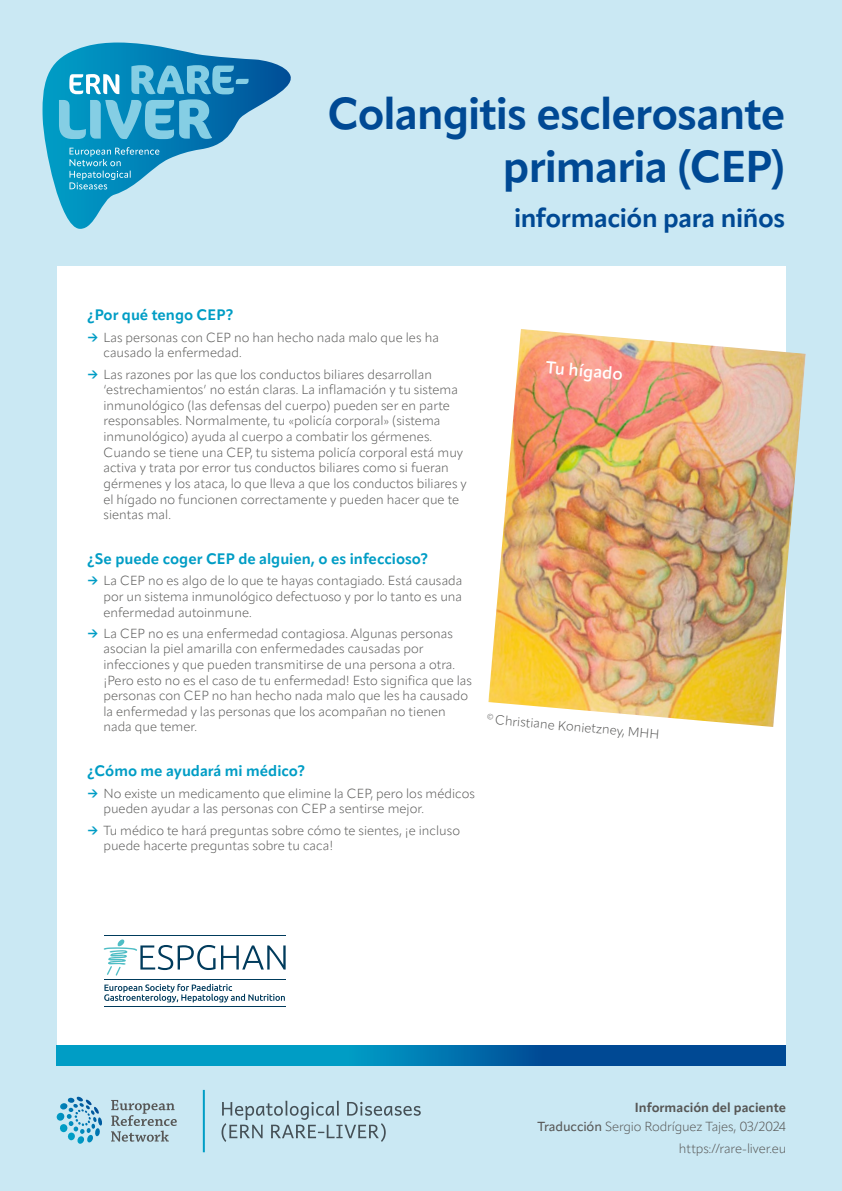
<style>
.page{position:relative;width:842px;height:1191px;background:#cae8f3}
.page>*{position:absolute;margin:0;border:0;box-sizing:border-box;transform-origin:0 0}
.t1{font:700 44px/52.8px "Apparat";letter-spacing:-.02em;color:#004994;text-align:right}
.t2{font:700 26px "Apparat";letter-spacing:-.015em;color:#004994}
.t3{font:600 17px "Apparat";color:#fff}
.t4{font:700 15px "Apparat";color:#009dc5}
.t5{font:300 13px/15.6px "Apparat";color:#575756}
.s1{font-weight:700;color:#009dc5}
.s2{font-weight:700}
.s3{font-weight:500}
</style>
<div class="page">
<div style="left:57px;top:266px;width:728px;height:793px;background:#fff"></div>
<svg style="left:57px;top:1046px;width:728px;height:19px;background:#0076ae"></svg>
<svg style="left:43px;top:43px;width:248px;height:186px"></svg>
<svg style="left:59px;top:65px;width:190px;height:74px;background:#40a3ca"></svg>
<svg style="left:70px;top:147px;width:89px;height:42px;background:#34a3ca"></svg>
<img style="left:221px;top:1106px;width:200px;height:30px">
<img style="left:222px;top:1100px;width:141px;height:15px">
<img style="left:222px;top:1123px;width:164px;height:19px">
<svg style="left:111px;top:1100px;width:66px;height:41px"></svg>
<svg style="left:57px;top:1096px;width:45px;height:48px"></svg>
<hr style="left:203px;top:1089px;width:2px;height:63px;background:#009dc5">
<img style="left:488px;top:329px;width:318px;height:398px">
<hr style="left:104px;top:979px;width:182px;height:1px;background:#003b5c">
<hr style="left:104px;top:935px;width:182px;height:1px;background:#003b5c">
<svg style="left:103px;top:939px;width:183px;height:36px"></svg>
<hr style="left:104px;top:1006px;width:182px;height:1px;background:#003b5c">
<svg style="left:104px;top:983px;width:181px;height:19px"></svg>
<h1 class="t1" style="left:327px;top:87px;width:459px">Colangitis esclerosante primaria (CEP)</h1>
<h2 class="t2" style="left:514px;top:202px;width:273px">información para niños</h2>
<p class="t4" style="left:86px;top:306px;width:148px">¿Por qué tengo CEP?</p>
<p class="t5" style="left:103px;top:329px;width:337px;text-indent:-17px"><span class="s1">→</span> Las personas con CEP no han hecho nada malo que les ha causado la enfermedad.</p>
<p class="t5" style="left:103px;top:366px;width:365px;text-indent:-17px"><span class="s1">→</span> Las razones por las que los conductos biliares desarrollan ‘estrechamientos’ no están claras. La inflamación y tu sistema inmunológico (las defensas del cuerpo) pueden ser en parte responsables. Normalmente, tu «policía corporal» (sistema inmunológico) ayuda al cuerpo a combatir los gérmenes.<br>Cuando se tiene una CEP, tu sistema policía corporal está muy activa y trata por error tus conductos biliares como si fueran gérmenes y los ataca, lo que lleva a que los conductos biliares y el hígado no funcionen correctamente y pueden hacer que te sientas mal.</p>
<p class="t4" style="left:86px;top:549px;width:343px">¿Se puede coger CEP de alguien, o es infeccioso?</p>
<p class="t5" style="left:103px;top:573px;width:360px;text-align:justify;text-indent:-17px"><span class="s1">→</span> La CEP no es algo de lo que te hayas contagiado. Está causada por un sistema inmunológico defectuoso y por lo tanto es una enfermedad autoinmune.</p>
<p class="t5" style="left:103px;top:625px;width:370px;text-indent:-17px"><span class="s1">→</span> La CEP no es una enfermedad contagiosa. Algunas personas asocian la piel amarilla con enfermedades causadas por infecciones y que pueden transmitirse de una persona a otra. ¡Pero esto no es el caso de tu enfermedad! Esto significa que las personas con CEP no han hecho nada malo que les ha causado la enfermedad y las personas que los acompañan no tienen nada que temer.</p>
<p class="t4" style="left:86px;top:762px;width:220px">¿Cómo me ayudará mi médico?</p>
<p class="t5" style="left:103px;top:785px;width:373px;text-indent:-17px"><span class="s1">→</span> No existe un medicamento que elimine la CEP, pero los médicos pueden ayudar a las personas con CEP a sentirse mejor.</p>
<p class="t5" style="left:103px;top:822px;width:358px;text-indent:-17px"><span class="s1">→</span> Tu médico te hará preguntas sobre cómo te sientes, ¡e incluso puede hacerte preguntas sobre tu caca!</p>
<h3 class="t3" style="left:547px;top:357px;width:79px;rotate:5deg">Tu hígado</h3>
<p class="t5" style="left:487px;top:711px;width:175px;rotate:5deg"><sup>©</sup> Christiane Konietzney, MHH</p>
<p class="t5" style="left:537px;top:1098px;width:250px;line-height:19px;text-align:right"><span class="s2">Información del paciente<br></span><span class="s3">Traducción</span> Sergio Rodríguez Tajes, 03/2024</p>
<p class="t5" style="left:679px;top:1141px;width:109px">https://rare-liver.eu</p>
</div>
